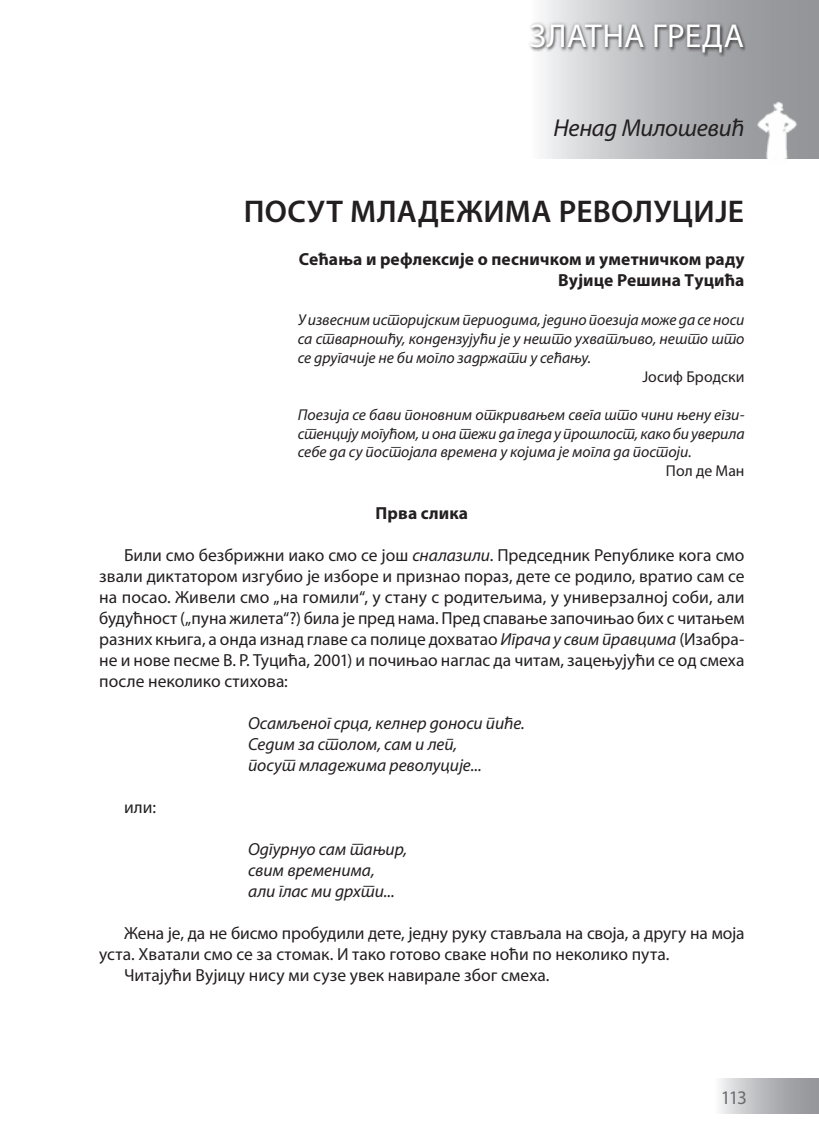
<style>
.page{position:relative;width:819px;height:1141px;background:#fff}
.page>*{position:absolute;margin:0;border:0;box-sizing:border-box;transform-origin:0 0}
.t1{font:33.25px "Myriad Pro";letter-spacing:.015em;color:#fff}
.NASLOV{font:600 31.5px "Myriad Pro";letter-spacing:.015em;color:#231f20}
.Autor{font:italic 24.5px "Myriad Pro";letter-spacing:-.015em;color:#231f20}
.numeracija_strane{font:19.25px "Myriad Pro";color:#6c6d70}
.GLAVNI_TXT{font:17.5px/21px "Myriad Pro";letter-spacing:-.005em;color:#231f20;text-align:justify}
.GLAVNI_TXT-2{font:italic 17.5px "Myriad Pro";letter-spacing:-.005em;color:#231f20}
.Naslov_mali_levi{font:700 17.5px/21px "Myriad Pro";letter-spacing:.01em;color:#231f20;text-align:right}
.Naslov_mali_centar{font:700 17.5px "Myriad Pro";letter-spacing:.01em;color:#231f20}
.Citat_posle_naslova{font:italic 15.75px/18.9px "Myriad Pro";color:#231f20;text-align:justify}
.Citat_posle_naslova-2{font:15.75px "Myriad Pro";color:#231f20}
.s1{font-style:italic}
</style>
<div class="page">
<div style="left:714px;top:1079px;width:105px;height:35px;background:linear-gradient(to right,#efeff1,#88898e)"></div>
<svg style="left:543px;top:0;width:276px;height:159px;background:#b5b6b9"></svg>
<div style="left:530px;top:24px;width:217px;height:33px;background:#231f20;opacity:.5"></div>
<div style="left:527px;top:20px;width:219px;height:36px;background:#231f20;opacity:.5"></div>
<img style="left:754px;top:99px;width:45px;height:60px">
<p class="t1" style="left:530px;top:15px;width:216px">ЗЛАТНА ГРЕДА</p>
<p class="Autor" style="left:553px;top:113px;width:192px">Ненад Милошевић</p>
<p class="NASLOV" style="left:244px;top:191px;width:502px">ПОСУТ МЛАДЕЖИМА РЕВОЛУЦИЈЕ</p>
<p class="Naslov_mali_levi" style="left:299px;top:248px;width:447px">Сећања и рефлексије о песничком и уметничком раду<br>Вујице Решина Туцића</p>
<p class="Citat_posle_naslova" style="left:298px;top:310px;width:448px">У извесним историјским периодима, једино поезија може да се носи са стварношћу, кондензујући је у нешто ухватљиво, нешто што се другачије не би могло задржати у сећању.</p>
<p class="Citat_posle_naslova-2" style="left:642px;top:367px;width:104px">Јосиф Бродски</p>
<p class="Citat_posle_naslova" style="left:298px;top:405px;width:448px">Поезија се бави поновним откривањем свега што чини њену егзи&shy;стенцију могућом, и она тежи да гледа у прошлост, како би уверила себе да су постојала времена у којима је могла да постоји.</p>
<p class="Citat_posle_naslova-2" style="left:666px;top:461px;width:80px">Пол де Ман</p>
<p class="Naslov_mali_centar" style="left:375px;top:502px;width:94px">Прва слика</p>
<p class="GLAVNI_TXT" style="left:99px;top:544px;width:646px;text-indent:25px">Били смо безбрижни иако смо се још <span class="s1">сналазили</span>. Председник Републике кога смо звали диктатором изгубио је изборе и признао пораз, дете се родило, вратио сам се на посао. Живели смо „на гомили“, у стану с родитељима, у универзалној соби, али будућност („пуна жилета“?) била је пред нама. Пред спавање започињао бих с читањем разних књига, а онда изнад главе са полице дохватао <span class="s1">Играча у свим правцима</span> (Изабра&shy;не и нове песме В. Р. Туцића, 2001) и почињао наглас да читам, зацењујући се од смеха после неколико стихова:</p>
<p class="GLAVNI_TXT-2" style="left:248px;top:712px;width:278px">Осамљеног срца, келнер доноси пиће.</p>
<p class="GLAVNI_TXT-2" style="left:248px;top:733px;width:210px">Седим за столом, сам и леп,</p>
<p class="GLAVNI_TXT-2" style="left:248px;top:754px;width:235px">посут младежима револуције...</p>
<p class="GLAVNI_TXT" style="left:124px;top:796px;width:33px">или:</p>
<p class="GLAVNI_TXT-2" style="left:248px;top:838px;width:161px">Одгурнуо сам тањир,</p>
<p class="GLAVNI_TXT-2" style="left:248px;top:859px;width:128px">свим временима,</p>
<p class="GLAVNI_TXT-2" style="left:248px;top:880px;width:148px">али глас ми дрхти...</p>
<p class="GLAVNI_TXT" style="left:99px;top:922px;width:646px;text-indent:25px">Жена је, да не бисмо пробудили дете, једну руку стављала на своја, а другу на моја уста. Хватали смо се за стомак. И тако готово сваке ноћи по неколико пута.</p>
<p class="GLAVNI_TXT" style="left:124px;top:964px;width:427px">Читајући Вујицу нису ми сузе увек навирале због смеха.</p>
<p class="numeracija_strane" style="left:720px;top:1085px;width:28px">113</p>
</div>
